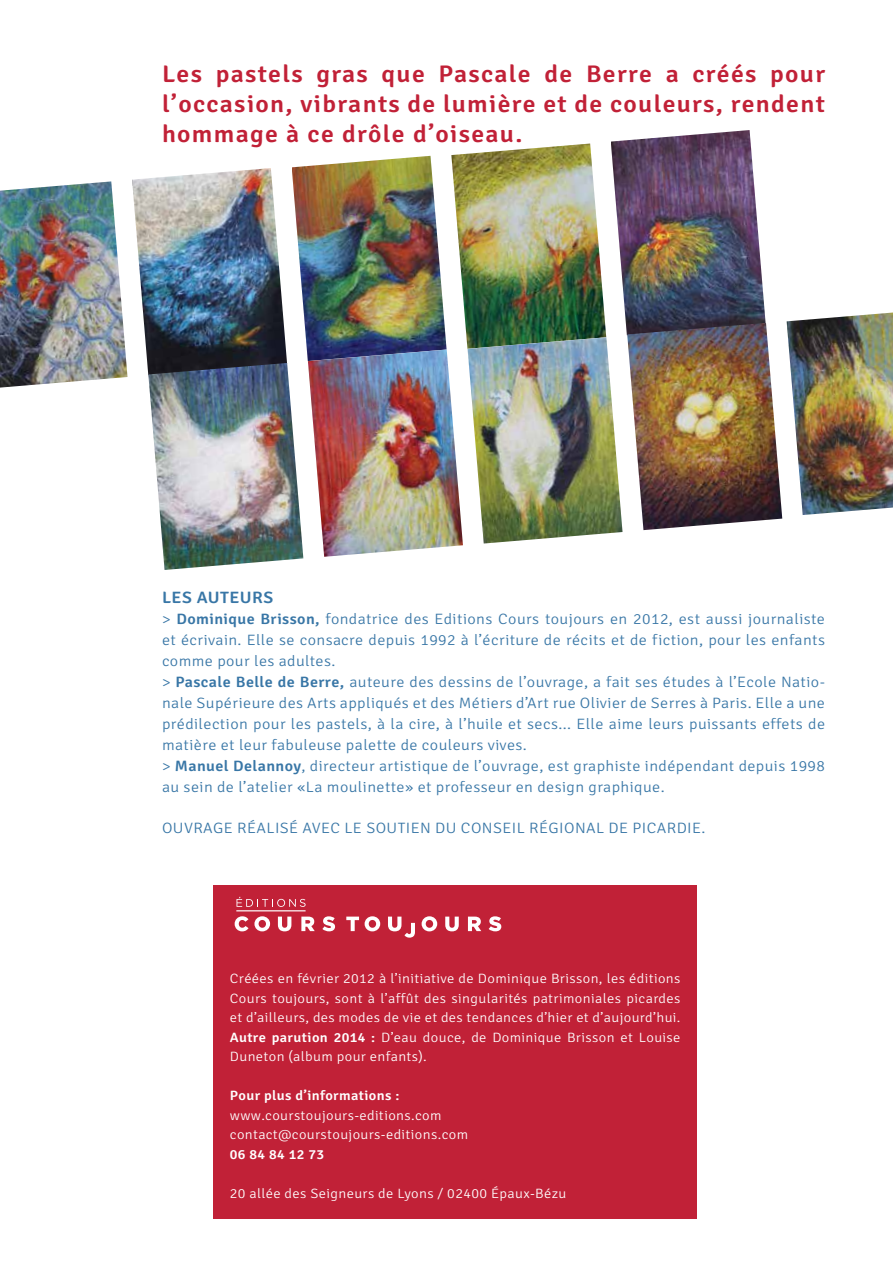
<style>
.page{position:relative;width:893px;height:1263px;background:#fff}
.page>*{position:absolute;margin:0;border:0;box-sizing:border-box;transform-origin:0 0}
.t1{font:600 24px/30px "Signika Negative";letter-spacing:.05em;color:#c12137;text-align:justify;scale:1.07 1}
.t2{font:600 16.5px "Signika Negative";letter-spacing:.025em;color:#3876a6;scale:1.07 1}
.t3{font:300 15px/21px "Signika Negative";letter-spacing:.025em;color:#3876a6;scale:1.07 1}
.t4{font:300 13.5px/19.5px "Signika Negative";letter-spacing:.025em;color:#fff;text-align:justify;scale:1.07 1}
.t5{font:600 13.5px "Signika Negative";letter-spacing:.025em;color:#fff;scale:1.07 1}
.s1{font-weight:600}
</style>
<div class="page">
<div style="left:214px;top:885px;width:483px;height:333px;background:#c12137"></div>
<svg style="left:235px;top:916px;width:35px;height:15px"></svg>
<svg style="left:278px;top:916px;width:13px;height:15px"></svg>
<svg style="left:301px;top:916px;width:14px;height:15px"></svg>
<svg style="left:322px;top:916px;width:13px;height:15px"></svg>
<svg style="left:346px;top:916px;width:13px;height:15px"></svg>
<svg style="left:365px;top:916px;width:15px;height:15px"></svg>
<svg style="left:388px;top:916px;width:27px;height:22px"></svg>
<svg style="left:422px;top:916px;width:15px;height:15px"></svg>
<svg style="left:445px;top:916px;width:14px;height:15px"></svg>
<svg style="left:468px;top:916px;width:13px;height:15px"></svg>
<svg style="left:489px;top:916px;width:12px;height:15px"></svg>
<svg style="left:236px;top:897px;width:70px;height:10px"></svg>
<hr style="left:236px;top:910px;width:70px;height:1px;background:#fff">
<img style="left:0;top:181px;width:128px;height:207px">
<img style="left:132px;top:168px;width:155px;height:203px">
<img style="left:292px;top:156px;width:155px;height:205px">
<img style="left:451px;top:144px;width:155px;height:205px">
<img style="left:611px;top:130px;width:155px;height:205px">
<img style="left:148px;top:363px;width:155px;height:207px">
<img style="left:308px;top:350px;width:155px;height:207px">
<img style="left:468px;top:337px;width:154px;height:206px">
<img style="left:627px;top:323px;width:155px;height:207px">
<img style="left:787px;top:312px;width:106px;height:203px">
<h1 class="t1" style="left:162px;top:59px;width:621px">Les pastels gras que Pascale de Berre a créés pour l’occasion, vibrants de lumière et de couleurs, rendent hommage à ce drôle d’oiseau.</h1>
<p class="t2" style="left:162px;top:588px;width:104px">Les auteurs</p>
<p class="t3" style="left:162px;top:609px;width:621px">&gt; <span class="s1">Dominique Brisson,</span> fondatrice des Editions Cours toujours en 2012, est aussi journaliste et écrivain. Elle se consacre depuis 1992 à l’écriture de récits et de fiction, pour les enfants comme pour les adultes.<br>&gt; <span class="s1">Pascale Belle de Berre,</span> auteure des dessins de l’ouvrage, a fait ses études à l’Ecole N atio&shy;nale Supérieure des Arts appliqués et des Métiers d’Art rue O livier de Serres à Paris. Elle a une prédilection pour les pastels, à la cire, à l’huile et secs... Elle aime leurs puissants effets de matière et leur fabuleuse palette de couleurs vives.<br>&gt; <span class="s1">Manuel Delannoy</span>, directeur artistique de l’ouvrage, est graphiste indépendant depuis 1998 au sein de l’atelier «La moulinette» et professeur en design graphique.</p>
<p class="t3" style="left:162px;top:818px;width:509px">Ouvrage réalisé avec le soutien du Conseil régional de picardie.</p>
<p class="t4" style="left:230px;top:969px;width:423px">Créées en février 2012 à l’initiative de Dominique Brisson, les éditions Cours toujours, sont à l’affût des singularités patrimoniales picardes et d’ailleurs, des modes de vie et des tendances d’hier et d’aujourd’hui.<br><span class="s1">Autre parution 2014 :</span> D’eau douce, de Dominique Brisson et Louise Duneton (album pour enfants).</p>
<p class="t5" style="left:230px;top:1088px;width:160px">Pour plus d’informations :</p>
<p class="t4" style="left:230px;top:1105px;width:224px">www.courstoujours-editions.com contact@courstoujours-editions.com</p>
<p class="t5" style="left:230px;top:1146px;width:90px">06 84 84 12 73</p>
<p class="t4" style="left:230px;top:1183px;width:316px">20 allée des Seigneurs de Lyons / 02400 Épaux-Bézu</p>
</div>
